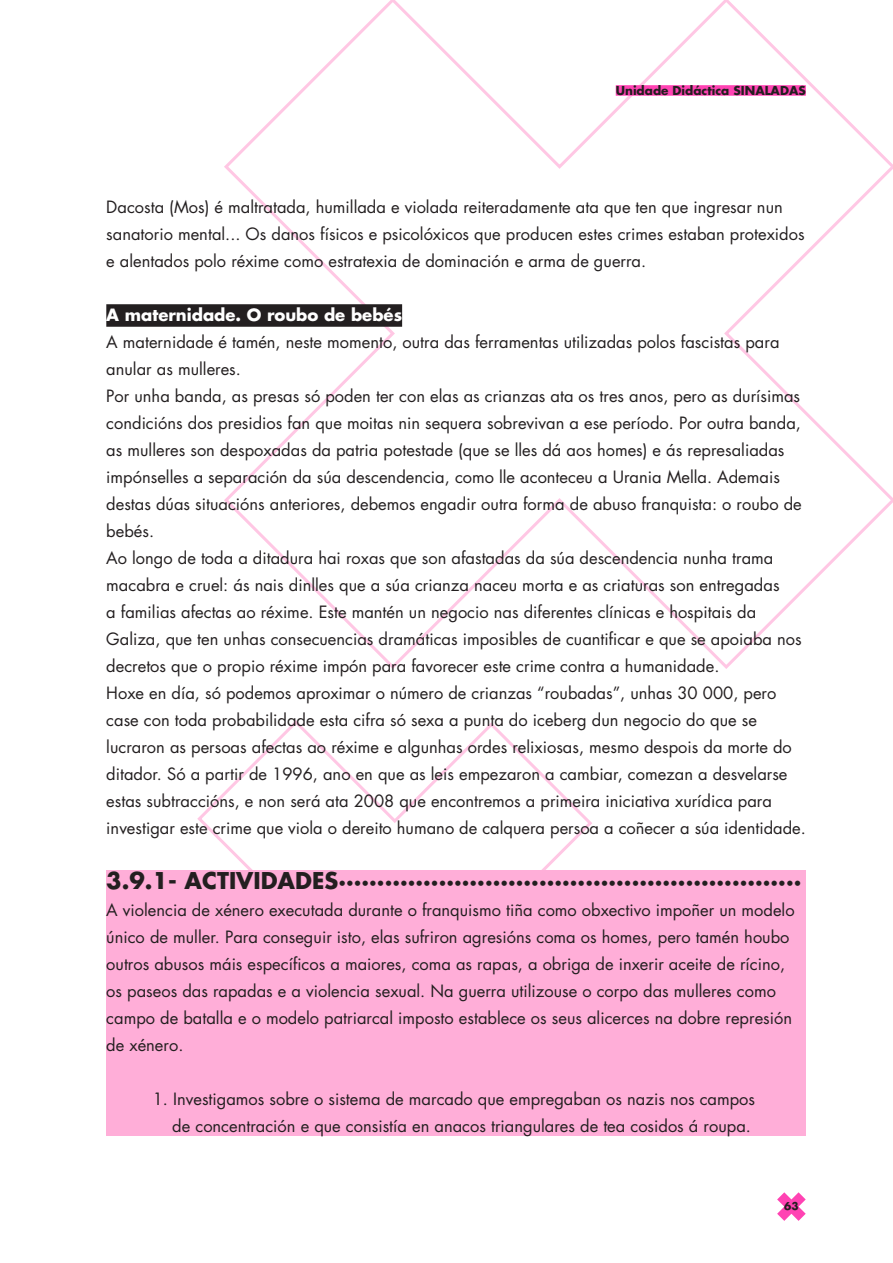
<style>
.page{position:relative;width:893px;height:1263px;background:#fff}
.page>*{position:absolute;margin:0;border:0;box-sizing:border-box;transform-origin:0 0}
.t1{font:700 22.5px "Futura Std";color:#231f20}
.t2{font:16.5px/27px "Futura Std";color:#231f20}
.t3{font:700 16.5px "Futura Std";color:#fff}
.t4{font:700 12px "Futura Std";color:#231f20}
.t5{font:700 10.5px "Futura Std";color:#231f20}
</style>
<div class="page">
<svg style="left:197px;top:720px;width:395px;height:150px"></svg>
<svg style="left:224px;top:0;width:669px;height:669px"></svg>
<svg style="left:777px;top:1192px;width:29px;height:29px"></svg>
<div style="left:616px;top:85px;width:190px;height:11px;background:#ff43b3"></div>
<div style="left:106px;top:870px;width:700px;height:265px;background:#ffaed8"></div>
<div style="left:106px;top:304px;width:296px;height:23px;background:#231f20"></div>
<p class="t4" style="left:616px;top:82px;width:192px">Unidade Didáctica SINALADAS</p>
<p class="t2" style="left:106px;top:194px;width:700px">Dacosta (Mos) é maltratada, humillada e violada reiteradamente ata que ten que ingresar nun sanatorio mental... Os danos físicos e psicolóxicos que producen estes crimes estaban protexidos e alentados polo réxime como estratexia de dominación e arma de guerra.</p>
<p class="t3" style="left:106px;top:304px;width:297px">A maternidade. O roubo de bebés</p>
<p class="t2" style="left:106px;top:329px;width:701px">A maternidade é tamén, neste momento, outra das ferramentas utilizadas polos fascistas para anular as mulleres.<br>Por unha banda, as presas só poden ter con elas as crianzas ata os tres anos, pero as durísimas condicións dos presidios fan que moitas nin sequera sobrevivan a ese período. Por outra banda, as mulleres son despoxadas da patria potestade (que se lles dá aos homes) e ás represaliadas impónselles a separación da súa descendencia, como lle aconteceu a Urania Mella. Ademais destas dúas situacións anteriores, debemos engadir outra forma de abuso franquista: o roubo de bebés.<br>Ao longo de toda a ditadura hai roxas que son afastadas da súa descendencia nunha trama macabra e cruel: ás nais dinlles que a súa crianza naceu morta e as criaturas son entregadas<br>a familias afectas ao réxime. Este mantén un negocio nas diferentes clínicas e hospitais da Galiza, que ten unhas consecuencias dramáticas imposibles de cuantificar e que se apoiaba nos decretos que o propio réxime impón para favorecer este crime contra a humanidade.<br>Hoxe en día, só podemos aproximar o número de crianzas “roubadas”, unhas 30 000, pero case con toda probabilidade esta cifra só sexa a punta do iceberg dun negocio do que se lucraron as persoas afectas ao réxime e algunhas ordes relixiosas, mesmo despois da morte do ditador. Só a partir de 1996, ano en que as leis empezaron a cambiar, comezan a desvelarse estas subtraccións, e non será ata 2008 que encontremos a primeira iniciativa xurídica para investigar este crime que viola o dereito humano de calquera persoa a coñecer a súa identidade.</p>
<h1 class="t1" style="left:106px;top:865px;width:697px">3.9.1- ACTIVIDADES····························································</h1>
<p class="t2" style="left:106px;top:896px;width:690px">A violencia de xénero executada durante o franquismo tiña como obxectivo impoñer un modelo único de muller. Para conseguir isto, elas sufriron agresións coma os homes, pero tamén houbo outros abusos máis específicos a maiores, coma as rapas, a obriga de inxerir aceite de rícino, os paseos das rapadas e a violencia sexual. Na guerra utilizouse o corpo das mulleres como campo de batalla e o modelo patriarcal imposto establece os seus alicerces na dobre represión de xénero.</p>
<p class="t2" style="left:153px;top:1085px;width:604px;text-align:right">1. Investigamos sobre o sistema de marcado que empregaban os nazis nos campos de concentración e que consistía en anacos triangulares de tea cosidos á roupa.</p>
<p class="t5" style="left:784px;top:1198px;width:16px">63</p>
</div>
